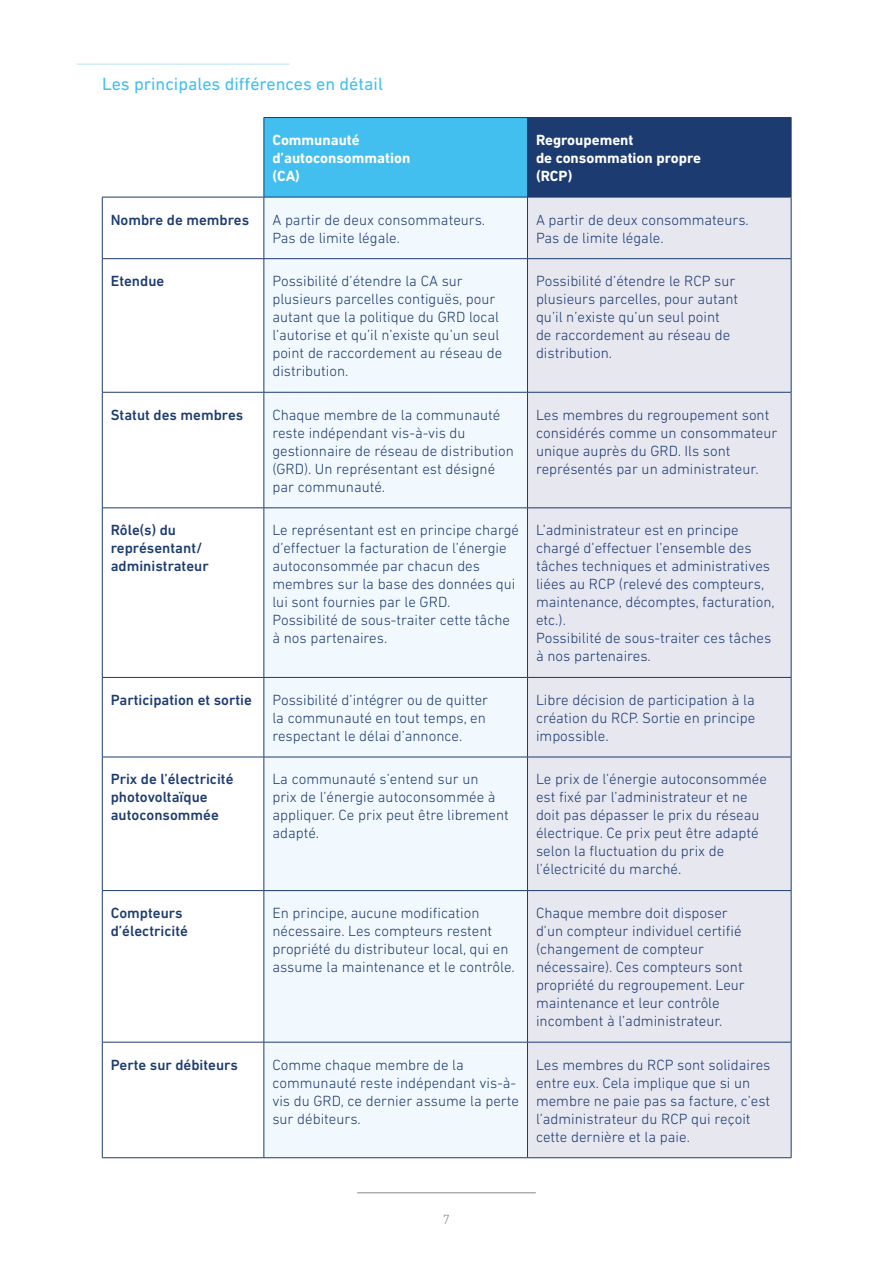
<style>
.page{position:relative;width:893px;height:1263px;background:#fff}
.page>*{position:absolute;margin:0;border:0;box-sizing:border-box;transform-origin:0 0}
.titre_3{font:18px "DIN Next LT Pro";color:#42bfef}
.tableau{font:300 15px/18px "DIN Next LT Pro";color:#1c3b70}
.tableau-2{font:500 15px/18px "DIN Next LT Pro";color:#1c3b70}
.tableau-3{font:700 15px/18px "DIN Next LT Pro";color:#fff}
.t1{font:300 13.5px "DIN Next LT Pro";color:#878787}
</style>
<div class="page">
<hr style="left:357px;top:1192px;width:179px;height:1px;background:#878787">
<hr style="left:77px;top:64px;width:212px;height:1px;background:#b6e1f9">
<div style="left:264px;top:118px;width:263px;height:79px;background:#42bfef"></div>
<div style="left:527px;top:118px;width:264px;height:79px;background:#1c3b70"></div>
<div style="left:265px;top:198px;width:262px;height:959px;background:#f2f9fe"></div>
<div style="left:528px;top:198px;width:263px;height:959px;background:#e7e7f0"></div>
<hr style="left:264px;top:117px;width:263px;height:1px;background:#1c3b70">
<hr style="left:264px;top:118px;width:1px;height:79px;background:#1c3b70">
<hr style="left:527px;top:117px;width:264px;height:1px;background:#1c3b70">
<hr style="left:791px;top:118px;width:1px;height:79px;background:#1c3b70">
<hr style="left:102px;top:197px;width:162px;height:1px;background:#1c3b70">
<hr style="left:102px;top:197px;width:1px;height:61px;background:#1c3b70">
<hr style="left:264px;top:197px;width:263px;height:1px;background:#1c3b70">
<hr style="left:264px;top:197px;width:1px;height:61px;background:#1c3b70">
<hr style="left:527px;top:197px;width:264px;height:1px;background:#1c3b70">
<hr style="left:527px;top:197px;width:1px;height:61px;background:#1c3b70">
<hr style="left:791px;top:197px;width:1px;height:61px;background:#1c3b70">
<hr style="left:102px;top:258px;width:162px;height:1px;background:#1c3b70">
<hr style="left:102px;top:259px;width:1px;height:133px;background:#1c3b70">
<hr style="left:264px;top:258px;width:263px;height:1px;background:#1c3b70">
<hr style="left:264px;top:259px;width:1px;height:133px;background:#1c3b70">
<hr style="left:527px;top:258px;width:264px;height:1px;background:#1c3b70">
<hr style="left:527px;top:259px;width:1px;height:133px;background:#1c3b70">
<hr style="left:791px;top:259px;width:1px;height:133px;background:#1c3b70">
<hr style="left:102px;top:392px;width:162px;height:1px;background:#1c3b70">
<hr style="left:102px;top:392px;width:1px;height:116px;background:#1c3b70">
<hr style="left:264px;top:392px;width:263px;height:1px;background:#1c3b70">
<hr style="left:264px;top:392px;width:1px;height:116px;background:#1c3b70">
<hr style="left:527px;top:392px;width:264px;height:1px;background:#1c3b70">
<hr style="left:527px;top:392px;width:1px;height:116px;background:#1c3b70">
<hr style="left:791px;top:392px;width:1px;height:116px;background:#1c3b70">
<hr style="left:102px;top:508px;width:162px;height:1px;background:#1c3b70">
<hr style="left:102px;top:508px;width:1px;height:169px;background:#1c3b70">
<hr style="left:264px;top:508px;width:263px;height:1px;background:#1c3b70">
<hr style="left:264px;top:508px;width:1px;height:169px;background:#1c3b70">
<hr style="left:527px;top:508px;width:264px;height:1px;background:#1c3b70">
<hr style="left:527px;top:508px;width:1px;height:169px;background:#1c3b70">
<hr style="left:791px;top:508px;width:1px;height:169px;background:#1c3b70">
<hr style="left:102px;top:677px;width:162px;height:1px;background:#1c3b70">
<hr style="left:102px;top:678px;width:1px;height:79px;background:#1c3b70">
<hr style="left:264px;top:677px;width:263px;height:1px;background:#1c3b70">
<hr style="left:264px;top:678px;width:1px;height:79px;background:#1c3b70">
<hr style="left:527px;top:677px;width:264px;height:1px;background:#1c3b70">
<hr style="left:527px;top:678px;width:1px;height:79px;background:#1c3b70">
<hr style="left:791px;top:678px;width:1px;height:79px;background:#1c3b70">
<hr style="left:102px;top:757px;width:162px;height:1px;background:#1c3b70">
<hr style="left:102px;top:757px;width:1px;height:133px;background:#1c3b70">
<hr style="left:264px;top:757px;width:263px;height:1px;background:#1c3b70">
<hr style="left:264px;top:757px;width:1px;height:133px;background:#1c3b70">
<hr style="left:527px;top:757px;width:264px;height:1px;background:#1c3b70">
<hr style="left:527px;top:757px;width:1px;height:133px;background:#1c3b70">
<hr style="left:791px;top:757px;width:1px;height:133px;background:#1c3b70">
<hr style="left:102px;top:890px;width:162px;height:1px;background:#1c3b70">
<hr style="left:102px;top:891px;width:1px;height:151px;background:#1c3b70">
<hr style="left:264px;top:890px;width:263px;height:1px;background:#1c3b70">
<hr style="left:264px;top:891px;width:1px;height:151px;background:#1c3b70">
<hr style="left:527px;top:890px;width:264px;height:1px;background:#1c3b70">
<hr style="left:527px;top:891px;width:1px;height:151px;background:#1c3b70">
<hr style="left:791px;top:891px;width:1px;height:151px;background:#1c3b70">
<hr style="left:102px;top:1042px;width:162px;height:1px;background:#1c3b70">
<hr style="left:102px;top:1042px;width:1px;height:115px;background:#1c3b70">
<hr style="left:264px;top:1042px;width:263px;height:1px;background:#1c3b70">
<hr style="left:264px;top:1042px;width:1px;height:115px;background:#1c3b70">
<hr style="left:527px;top:1042px;width:264px;height:1px;background:#1c3b70">
<hr style="left:527px;top:1042px;width:1px;height:115px;background:#1c3b70">
<hr style="left:791px;top:1042px;width:1px;height:115px;background:#1c3b70">
<hr style="left:102px;top:1157px;width:162px;height:1px;background:#1c3b70">
<hr style="left:264px;top:1157px;width:263px;height:1px;background:#1c3b70">
<hr style="left:527px;top:1157px;width:264px;height:1px;background:#1c3b70">
<p class="titre_3" style="left:102px;top:74px;width:282px">Les principales différences en détail</p>
<p class="tableau-3" style="left:272px;top:131px;width:139px">Communauté d’autoconsommation (CA)</p>
<p class="tableau-3" style="left:536px;top:131px;width:167px">Regroupement<br>de consommation propre (RCP)</p>
<p class="tableau-2" style="left:111px;top:210px;width:140px">Nombre de membres</p>
<p class="tableau" style="left:272px;top:210px;width:214px">A partir de deux consommateurs.<br>Pas de limite légale.</p>
<p class="tableau" style="left:536px;top:210px;width:214px">A partir de deux consommateurs.<br>Pas de limite légale.</p>
<p class="tableau-2" style="left:111px;top:272px;width:55px">Etendue</p>
<p class="tableau" style="left:272px;top:272px;width:232px">Possibilité d’étendre la CA sur plusieurs parcelles contiguës, pour autant que la politique du GRD local l’autorise et qu’il n’existe qu’un seul point de raccordement au réseau de distribution.</p>
<p class="tableau" style="left:536px;top:272px;width:204px">Possibilité d’étendre le RCP sur plusieurs parcelles, pour autant qu’il n’existe qu’un seul point de raccordement au réseau de distribution.</p>
<p class="tableau-2" style="left:111px;top:405px;width:134px">Statut des membres</p>
<p class="tableau" style="left:272px;top:405px;width:243px">Chaque membre de la communauté reste indépendant vis-à-vis du gestionnaire de réseau de distribution (GRD). Un représentant est désigné par communauté.</p>
<p class="tableau" style="left:536px;top:405px;width:243px">Les membres du regroupement sont considérés comme un consommateur unique auprès du GRD. Ils sont représentés par un administrateur.</p>
<p class="tableau-2" style="left:111px;top:521px;width:99px">Rôle(s) du représentant/ administrateur</p>
<p class="tableau" style="left:272px;top:521px;width:248px">Le représentant est en principe chargé d’effectuer la facturation de l’énergie autoconsommée par chacun des membres sur la base des données qui lui sont fournies par le GRD.</p>
<p class="tableau" style="left:272px;top:611px;width:239px">Possibilité de sous-traiter cette tâche à nos partenaires.</p>
<p class="tableau" style="left:536px;top:521px;width:240px">L’administrateur est en principe chargé d’effectuer l’ensemble des tâches techniques et administratives liées au RCP (relevé des compteurs, maintenance, décomptes, facturation, etc.).</p>
<p class="tableau" style="left:536px;top:629px;width:237px">Possibilité de sous-traiter ces tâches à nos partenaires.</p>
<p class="tableau-2" style="left:111px;top:691px;width:143px">Participation et sortie</p>
<p class="tableau" style="left:272px;top:690px;width:217px">Possibilité d’intégrer ou de quitter la communauté en tout temps, en respectant le délai d’annonce.</p>
<p class="tableau" style="left:536px;top:690px;width:221px;text-align:justify">Libre décision de participation à la création du RCP. Sortie en principe impossible.</p>
<p class="tableau-2" style="left:111px;top:770px;width:124px">Prix de l’électricité photovoltaïque autoconsommée</p>
<p class="tableau" style="left:272px;top:770px;width:238px">La communauté s’entend sur un<br>prix de l’énergie autoconsommée à appliquer. Ce prix peut être librement adapté.</p>
<p class="tableau" style="left:536px;top:770px;width:232px">Le prix de l’énergie autoconsommée est fixé par l’administrateur et ne doit pas dépasser le prix du réseau électrique. Ce prix peut être adapté selon la fluctuation du prix de l’électricité du marché.</p>
<p class="tableau-2" style="left:111px;top:904px;width:79px">Compteurs d’électricité</p>
<p class="tableau" style="left:272px;top:904px;width:244px">En principe, aucune modification nécessaire. Les compteurs restent propriété du distributeur local, qui en assume la maintenance et le contrôle.</p>
<p class="tableau" style="left:536px;top:904px;width:210px">Chaque membre doit disposer d’un compteur individuel certifié (changement de compteur nécessaire). Ces compteurs sont propriété du regroupement. Leur maintenance et leur contrôle incombent à l’administrateur.</p>
<p class="tableau-2" style="left:111px;top:1055px;width:129px">Perte sur débiteurs</p>
<p class="tableau" style="left:272px;top:1055px;width:248px">Comme chaque membre de la communauté reste indépendant vis-à&shy;vis du GRD, ce dernier assume la perte sur débiteurs.</p>
<p class="tableau" style="left:536px;top:1055px;width:236px">Les membres du RCP sont solidaires entre eux. Cela implique que si un membre ne paie pas sa facture, c’est l’administrateur du RCP qui reçoit cette dernière et la paie.</p>
<p class="t1" style="left:443px;top:1212px;width:9px">7</p>
</div>
